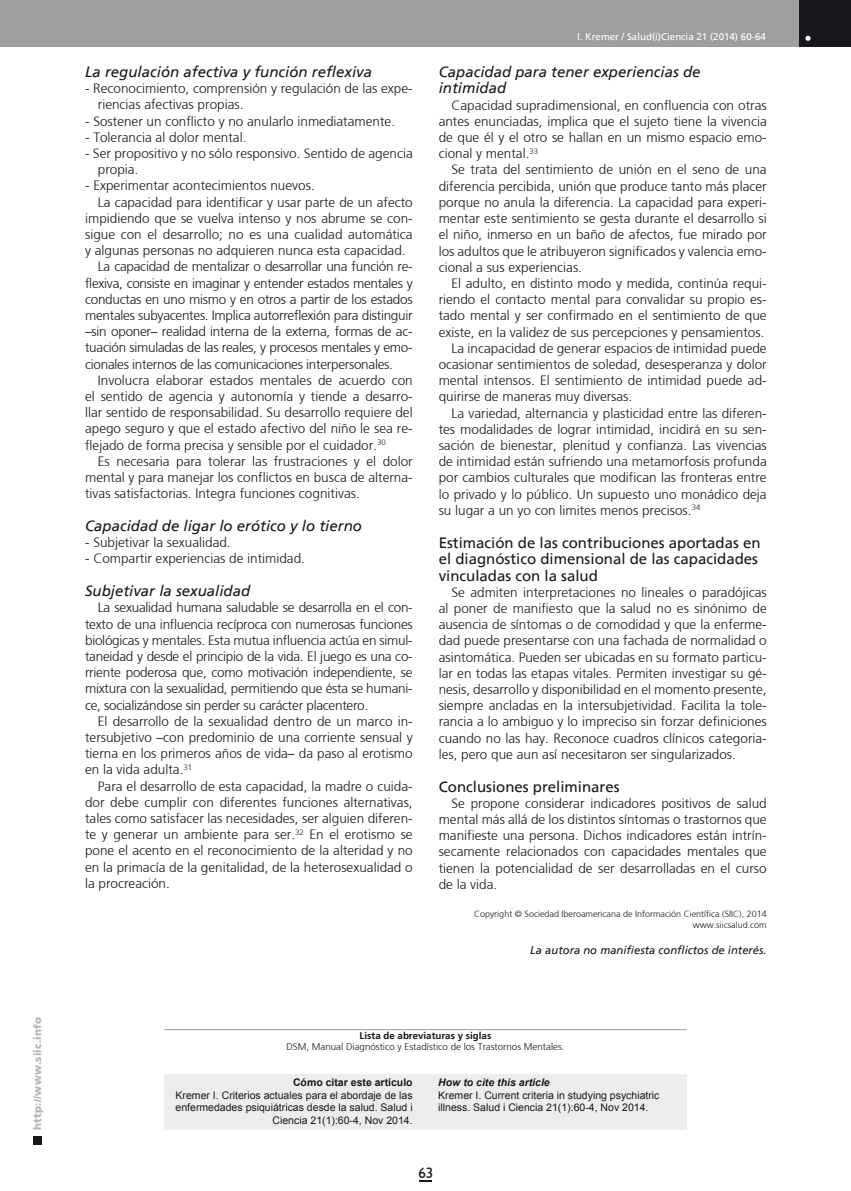
<style>
.page{position:relative;width:851px;height:1191px;background:#fff}
.page>*{position:absolute;margin:0;border:0;box-sizing:border-box;transform-origin:0 0}
.t1{font:italic 15px/16.5px "Frutiger";color:#1a171c}
.t2{font:15px/16.5px "Frutiger";color:#1a171c}
.t3{font:15px "Humanist 521 BT";color:#1a171c}
.t4{font:300 13.5px/16.2px "Frutiger";color:#1a171c;text-align:justify}
.t5{font:300 13.5px "Frutiger";letter-spacing:-.02em;color:#1a171c}
.t6{font:italic 11.25px "Frutiger";color:#1a171c}
.t7{font:10.5px/12.6px "Arial";color:#1a171c;text-align:right}
.t8{font:700 10.5px "Arial";color:#1a171c}
.t9{font:900 10.5px "Frutiger";letter-spacing:.015em;color:#b1b3b4}
.t10{font:italic 700 10.5px "Arial";color:#1a171c}
.t11{font:300 9.75px "Frutiger";color:#1a171c}
.t12{font:9.75px "Frutiger";color:#fff}
.t13{font:700 9.75px "Frutiger";color:#1a171c}
.t14{font:300 9px/11.7px "Frutiger";color:#1a171c;text-align:right}
</style>
<div class="page">
<div style="left:33px;top:1135px;width:9px;height:9px;background:#1a171c"></div>
<div style="left:0;top:0;width:850px;height:47px;background:#9d9ea0"></div>
<div style="left:799px;top:0;width:51px;height:47px;background:#1a171c"></div>
<svg style="left:805px;top:36px;width:5px;height:5px"></svg>
<svg style="left:419px;top:1180px;width:13px;height:1px"></svg>
<div style="left:164px;top:1074px;width:522px;height:55px;background:#ededee"></div>
<hr style="left:164px;top:1029px;width:522px;height:1px;background:#9d9ea0">
<p class="t9" style="left:31px;top:1129px;width:114px;rotate:-90deg">http://www.siic.info</p>
<p class="t1" style="left:85px;top:63px;width:288px">La regulación afectiva y función reflexiva</p>
<p class="t4" style="left:98px;top:80px;width:316px;text-indent:-13px">- Reconocimiento, comprensión y regulación de las expe&shy;riencias afectivas propias.</p>
<p class="t4" style="left:85px;top:113px;width:311px">- Sostener un conflicto y no anularlo inmediatamente.</p>
<p class="t4" style="left:85px;top:129px;width:163px">- Tolerancia al dolor mental.</p>
<p class="t4" style="left:98px;top:145px;width:316px;text-indent:-13px">- Ser propositivo y no sólo responsivo. Sentido de agencia propia.</p>
<p class="t4" style="left:85px;top:178px;width:231px">- Experimentar acontecimientos nuevos.</p>
<p class="t4" style="left:98px;top:194px;width:316px">La capacidad para identificar y usar parte de un afecto</p>
<p class="t4" style="left:85px;top:210px;width:329px">impidiendo que se vuelva intenso y nos abrume se con-</p>
<p class="t4" style="left:85px;top:226px;width:329px">sigue con el desarrollo; no es una cualidad automática</p>
<p class="t4" style="left:85px;top:242px;width:322px">y algunas personas no adquieren nunca esta capacidad.</p>
<p class="t5" style="left:98px;top:259px;width:316px">La capacidad de mentalizar o desarrollar una función re-</p>
<p class="t5" style="left:85px;top:275px;width:329px">flexiva, consiste en imaginar y entender estados mentales y</p>
<p class="t5" style="left:85px;top:291px;width:329px">conductas en uno mismo y en otros a partir de los estados</p>
<p class="t5" style="left:85px;top:308px;width:329px">mentales subyacentes. Implica autorreflexión para distinguir</p>
<p class="t5" style="left:85px;top:324px;width:329px">–sin oponer– realidad interna de la externa, formas de ac-</p>
<p class="t5" style="left:85px;top:340px;width:329px">tuación simuladas de las reales, y procesos mentales y emo-</p>
<p class="t5" style="left:85px;top:356px;width:309px">cionales internos de las comunicaciones interpersonales.</p>
<p class="t4" style="left:98px;top:372px;width:316px">Involucra elaborar estados mentales de acuerdo con</p>
<p class="t4" style="left:85px;top:388px;width:329px">el sentido de agencia y autonomía y tiende a desarro-</p>
<p class="t4" style="left:85px;top:404px;width:329px">llar sentido de responsabilidad. Su desarrollo requiere del</p>
<p class="t4" style="left:85px;top:421px;width:329px">apego seguro y que el estado afectivo del niño le sea re-</p>
<p class="t4" style="left:85px;top:437px;width:302px">flejado de forma precisa y sensible por el cuidador.<sup>30</sup></p>
<p class="t4" style="left:98px;top:453px;width:316px">Es necesaria para tolerar las frustraciones y el dolor</p>
<p class="t4" style="left:85px;top:469px;width:329px">mental y para manejar los conflictos en busca de alterna-</p>
<p class="t4" style="left:85px;top:485px;width:276px">tivas satisfactorias. Integra funciones cognitivas.</p>
<p class="t1" style="left:85px;top:517px;width:278px">Capacidad de ligar lo erótico y lo tierno</p>
<p class="t4" style="left:85px;top:534px;width:147px">- Subjetivar la sexualidad.</p>
<p class="t4" style="left:85px;top:550px;width:221px">- Compartir experiencias de intimidad.</p>
<p class="t1" style="left:85px;top:582px;width:167px">Subjetivar la sexualidad</p>
<p class="t4" style="left:85px;top:599px;width:329px;text-indent:13px">La sexualidad humana saludable se desarrolla en el con&shy;texto de una influencia recíproca con numerosas funciones biológicas y mentales. Esta mutua influencia actúa en simul&shy;taneidad y desde el principio de la vida. El juego es una co&shy;rriente poderosa que, como motivación independiente, se mixtura con la sexualidad, permitiendo que ésta se humani&shy;ce, socializándose sin perder su carácter placentero.</p>
<p class="t4" style="left:85px;top:713px;width:329px;text-indent:13px">El desarrollo de la sexualidad dentro de un marco in&shy;tersubjetivo –con predominio de una corriente sensual y tierna en los primeros años de vida– da paso al erotismo en la vida adulta.<sup>31</sup></p>
<p class="t4" style="left:85px;top:778px;width:329px;text-indent:13px">Para el desarrollo de esta capacidad, la madre o cuida&shy;dor debe cumplir con diferentes funciones alternativas, tales como satisfacer las necesidades, ser alguien diferen&shy;te y generar un ambiente para ser.<sup>32</sup> En el erotismo se pone el acento en el reconocimiento de la alteridad y no en la primacía de la genitalidad, de la heterosexualidad o la procreación.</p>
<p class="t12" style="left:577px;top:31px;width:190px">I. Kremer / Salud(i)Ciencia 21 (2014) 60-64</p>
<p class="t1" style="left:438px;top:63px;width:263px">Capacidad para tener experiencias de intimidad</p>
<p class="t4" style="left:438px;top:97px;width:329px;text-indent:13px">Capacidad supradimensional, en confluencia con otras antes enunciadas, implica que el sujeto tiene la vivencia de que él y el otro se hallan en un mismo espacio emo&shy;cional y mental.<sup>33</sup></p>
<p class="t4" style="left:438px;top:162px;width:329px;text-indent:13px">Se trata del sentimiento de unión en el seno de una diferencia percibida, unión que produce tanto más placer porque no anula la diferencia. La capacidad para experi&shy;mentar este sentimiento se gesta durante el desarrollo si el niño, inmerso en un baño de afectos, fue mirado por los adultos que le atribuyeron significados y valencia emo&shy;cional a sus experiencias.</p>
<p class="t4" style="left:451px;top:275px;width:317px">El adulto, en distinto modo y medida, continúa requi-</p>
<p class="t4" style="left:438px;top:291px;width:329px">riendo el contacto mental para convalidar su propio es-</p>
<p class="t4" style="left:438px;top:307px;width:329px">tado mental y ser confirmado en el sentimiento de que</p>
<p class="t4" style="left:438px;top:324px;width:327px">existe, en la validez de sus percepciones y pensamientos.</p>
<p class="t4" style="left:451px;top:340px;width:317px">La incapacidad de generar espacios de intimidad puede</p>
<p class="t4" style="left:438px;top:356px;width:329px">ocasionar sentimientos de soledad, desesperanza y dolor</p>
<p class="t4" style="left:438px;top:372px;width:329px">mental intensos. El sentimiento de intimidad puede ad-</p>
<p class="t4" style="left:438px;top:388px;width:195px">quirirse de maneras muy diversas.</p>
<p class="t4" style="left:451px;top:405px;width:317px">La variedad, alternancia y plasticidad entre las diferen-</p>
<p class="t4" style="left:438px;top:421px;width:329px">tes modalidades de lograr intimidad, incidirá en su sen-</p>
<p class="t4" style="left:438px;top:437px;width:329px">sación de bienestar, plenitud y confianza. Las vivencias</p>
<p class="t4" style="left:438px;top:453px;width:329px">de intimidad están sufriendo una metamorfosis profunda</p>
<p class="t4" style="left:438px;top:469px;width:329px">por cambios culturales que modifican las fronteras entre</p>
<p class="t4" style="left:438px;top:486px;width:329px">lo privado y lo público. Un supuesto uno monádico deja</p>
<p class="t4" style="left:438px;top:502px;width:263px">su lugar a un yo con limites menos precisos.<sup>34</sup></p>
<p class="t2" style="left:438px;top:534px;width:323px">Estimación de las contribuciones aportadas en el diagnóstico dimensional de las capacidades vinculadas con la salud</p>
<p class="t4" style="left:438px;top:584px;width:329px;text-indent:13px">Se admiten interpretaciones no lineales o paradójicas al poner de manifiesto que la salud no es sinónimo de ausencia de síntomas o de comodidad y que la enferme&shy;dad puede presentarse con una fachada de normalidad o asintomática. Pueden ser ubicadas en su formato particu&shy;lar en todas las etapas vitales. Permiten investigar su gé&shy;nesis, desarrollo y disponibilidad en el momento presente, siempre ancladas en la intersubjetividad. Facilita la tole&shy;rancia a lo ambiguo y lo impreciso sin forzar definiciones cuando no las hay. Reconoce cuadros clínicos categoria&shy;les, pero que aun así necesitaron ser singularizados.</p>
<p class="t2" style="left:438px;top:778px;width:182px">Conclusiones preliminares</p>
<p class="t4" style="left:438px;top:795px;width:329px;text-indent:13px">Se propone considerar indicadores positivos de salud mental más allá de los distintos síntomas o trastornos que manifieste una persona. Dichos indicadores están intrín&shy;secamente relacionados con capacidades mentales que tienen la potencialidad de ser desarrolladas en el curso de la vida.</p>
<p class="t14" style="left:474px;top:907px;width:294px">Copyright © Sociedad Iberoamericana de Información Científica (SIIC), 2014 www.siicsalud.com</p>
<p class="t6" style="left:530px;top:943px;width:238px">La autora no manifiesta conflictos de interés.</p>
<p class="t13" style="left:359px;top:1030px;width:133px">Lista de abreviaturas y siglas</p>
<p class="t11" style="left:286px;top:1041px;width:279px">DSM, Manual Diagnóstico y Estadístico de los Trastornos Mentales.</p>
<p class="t8" style="left:293px;top:1075px;width:121px">Cómo citar este artículo</p>
<p class="t7" style="left:175px;top:1089px;width:238px">Kremer I. Criterios actuales para el abordaje de las enfermedades psiquiátricas desde la salud. Salud i<br>Ciencia 21(1):60-4, Nov 2014.</p>
<p class="t10" style="left:438px;top:1075px;width:113px">How to cite this article</p>
<p class="t7" style="left:438px;top:1089px;width:223px;text-align:left">Kremer I. Current criteria in studying psychiatric illness. Salud i Ciencia 21(1):60-4, Nov 2014.</p>
<p class="t3" style="left:418px;top:1163px;width:17px">63</p>
</div>
